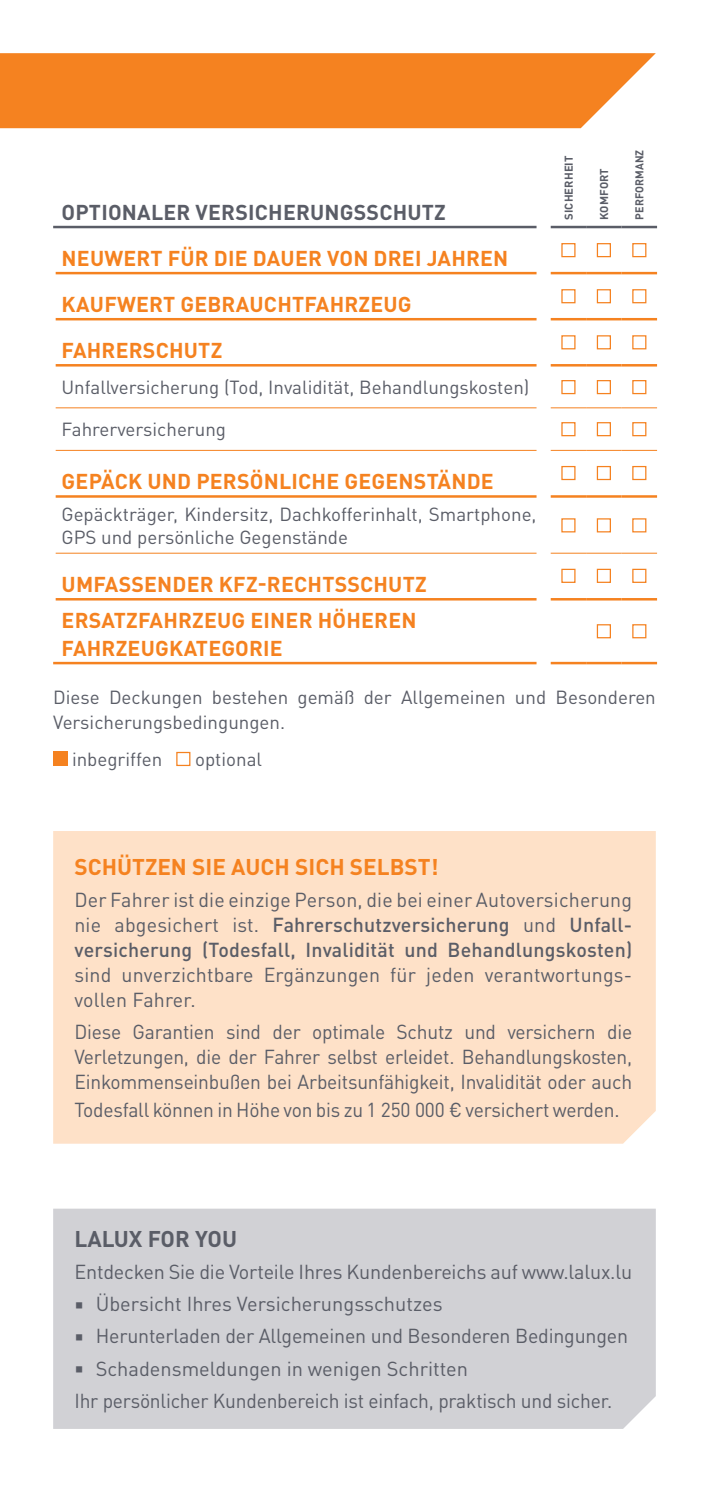
<style>
.page{position:relative;width:709px;height:1489px;background:#fff}
.page>*{position:absolute;margin:0;border:0;box-sizing:border-box;transform-origin:0 0}
.t1{font:700 22.5px "DIN Pro";color:#f58220}
.t2{font:700 22.5px "DIN Pro";color:#5a5d67}
.t3{font:700 21.25px/46px "DIN Pro";letter-spacing:.01em;color:#f58220}
.t4{font:700 21.25px "DIN Pro";letter-spacing:.01em;color:#5a5d67}
.t5{font:20px/25px "DIN Pro";letter-spacing:-.01em;color:#5a5d67;text-align:justify;scale:.96 1}
.t6{font:20px "DIN Pro";letter-spacing:-.01em;color:#5a5d67}
.t7{font:500 20px/25px "DIN Pro";letter-spacing:.01em;color:#5a5d67;text-align:justify}
.t8{font:20px/25px "DIN Pro";letter-spacing:.01em;color:#5a5d67}
.t9{font:18.75px/22.5px "DIN Pro";color:#5a5d67}
.t10{font:700 11.25px "DIN Pro";letter-spacing:.01em;color:#5a5d67}
.t11{font:700 11.25px "DIN Pro";letter-spacing:.01em;color:#5a5d67;scale:.95 1}
.s1{font-weight:400}
</style>
<div class="page">
<div style="left:0;top:53px;width:656px;height:75px;background:#f58220"></div>
<hr style="left:550px;top:272px;width:36px;height:2px;background:#f58220">
<hr style="left:586px;top:272px;width:35px;height:2px;background:#f58220">
<hr style="left:621px;top:272px;width:36px;height:2px;background:#f58220">
<hr style="left:550px;top:364px;width:36px;height:2px;background:#f58220">
<hr style="left:586px;top:364px;width:35px;height:2px;background:#f58220">
<hr style="left:621px;top:364px;width:36px;height:2px;background:#f58220">
<hr style="left:550px;top:495px;width:36px;height:2px;background:#f58220">
<hr style="left:586px;top:495px;width:35px;height:2px;background:#f58220">
<hr style="left:621px;top:495px;width:36px;height:2px;background:#f58220">
<hr style="left:550px;top:661px;width:36px;height:3px;background:#f58220">
<hr style="left:586px;top:661px;width:35px;height:3px;background:#f58220">
<hr style="left:621px;top:661px;width:36px;height:3px;background:#f58220">
<hr style="left:550px;top:318px;width:36px;height:2px;background:#f58220">
<hr style="left:586px;top:318px;width:35px;height:2px;background:#f58220">
<hr style="left:621px;top:318px;width:36px;height:2px;background:#f58220">
<hr style="left:550px;top:598px;width:36px;height:2px;background:#f58220">
<hr style="left:586px;top:598px;width:35px;height:2px;background:#f58220">
<hr style="left:621px;top:598px;width:36px;height:2px;background:#f58220">
<hr style="left:550px;top:407px;width:36px;height:1px;background:#f58220">
<hr style="left:586px;top:407px;width:35px;height:1px;background:#f58220">
<hr style="left:621px;top:407px;width:36px;height:1px;background:#f58220">
<hr style="left:550px;top:450px;width:36px;height:1px;background:#f58220">
<hr style="left:586px;top:450px;width:35px;height:1px;background:#f58220">
<hr style="left:621px;top:450px;width:36px;height:1px;background:#f58220">
<hr style="left:53px;top:226px;width:483px;height:2px;background:#5a5d67">
<hr style="left:56px;top:272px;width:480px;height:2px;background:#f58220">
<hr style="left:56px;top:318px;width:480px;height:2px;background:#f58220">
<hr style="left:56px;top:364px;width:480px;height:2px;background:#f58220">
<hr style="left:56px;top:450px;width:480px;height:1px;background:#f58220">
<hr style="left:56px;top:495px;width:480px;height:2px;background:#f58220">
<hr style="left:56px;top:598px;width:480px;height:2px;background:#f58220">
<hr style="left:53px;top:661px;width:483px;height:3px;background:#f58220">
<hr style="left:56px;top:407px;width:480px;height:1px;background:#f58220">
<hr style="left:550px;top:226px;width:36px;height:2px;background:#5a5d67">
<hr style="left:586px;top:226px;width:35px;height:2px;background:#5a5d67">
<hr style="left:621px;top:226px;width:36px;height:2px;background:#5a5d67">
<hr style="left:56px;top:552px;width:480px;height:1px;background:#f58220">
<hr style="left:550px;top:552px;width:36px;height:1px;background:#f58220">
<hr style="left:586px;top:552px;width:35px;height:1px;background:#f58220">
<hr style="left:621px;top:552px;width:36px;height:1px;background:#f58220">
<div style="left:561px;top:243px;width:14px;height:14px;border:1px solid #f58220"></div>
<div style="left:597px;top:243px;width:14px;height:14px;border:1px solid #f58220"></div>
<div style="left:632px;top:243px;width:14px;height:14px;border:1px solid #f58220"></div>
<div style="left:561px;top:289px;width:14px;height:14px;border:1px solid #f58220"></div>
<div style="left:597px;top:289px;width:14px;height:14px;border:1px solid #f58220"></div>
<div style="left:632px;top:289px;width:14px;height:14px;border:1px solid #f58220"></div>
<div style="left:561px;top:335px;width:14px;height:14px;border:1px solid #f58220"></div>
<div style="left:597px;top:335px;width:14px;height:14px;border:1px solid #f58220"></div>
<div style="left:632px;top:335px;width:14px;height:14px;border:1px solid #f58220"></div>
<div style="left:561px;top:380px;width:14px;height:14px;border:1px solid #f58220"></div>
<div style="left:597px;top:380px;width:14px;height:14px;border:1px solid #f58220"></div>
<div style="left:632px;top:380px;width:14px;height:14px;border:1px solid #f58220"></div>
<div style="left:561px;top:422px;width:14px;height:14px;border:1px solid #f58220"></div>
<div style="left:597px;top:422px;width:14px;height:14px;border:1px solid #f58220"></div>
<div style="left:632px;top:422px;width:14px;height:14px;border:1px solid #f58220"></div>
<div style="left:561px;top:466px;width:14px;height:14px;border:1px solid #f58220"></div>
<div style="left:597px;top:466px;width:14px;height:14px;border:1px solid #f58220"></div>
<div style="left:632px;top:466px;width:14px;height:14px;border:1px solid #f58220"></div>
<div style="left:561px;top:518px;width:14px;height:14px;border:1px solid #f58220"></div>
<div style="left:597px;top:518px;width:14px;height:14px;border:1px solid #f58220"></div>
<div style="left:632px;top:518px;width:14px;height:14px;border:1px solid #f58220"></div>
<div style="left:561px;top:568px;width:14px;height:15px;border:1px solid #f58220"></div>
<div style="left:597px;top:568px;width:14px;height:15px;border:1px solid #f58220"></div>
<div style="left:632px;top:568px;width:14px;height:15px;border:1px solid #f58220"></div>
<div style="left:597px;top:624px;width:14px;height:14px;border:1px solid #f58220"></div>
<div style="left:632px;top:624px;width:14px;height:14px;border:1px solid #f58220"></div>
<div style="left:53px;top:751px;width:14px;height:15px;background:#f58220"></div>
<div style="left:176px;top:751px;width:14px;height:15px;border:1px solid #f58220"></div>
<div style="left:53px;top:831px;width:603px;height:312px;background:#fee1c8"></div>
<div style="left:53px;top:1208px;width:603px;height:220px;background:#d1d1d5"></div>
<svg style="left:76px;top:1301px;width:6px;height:6px"></svg>
<svg style="left:76px;top:1333px;width:6px;height:6px"></svg>
<svg style="left:76px;top:1365px;width:6px;height:7px"></svg>
<p class="t4" style="left:62px;top:198px;width:386px">OPTIONALER VERSICHERUNGSSCHUTZ</p>
<p class="t10" style="left:561px;top:220px;width:66px;rotate:-90deg">SICHERHEIT</p>
<p class="t10" style="left:596px;top:220px;width:53px;rotate:-90deg">KOMFORT</p>
<p class="t11" style="left:632px;top:220px;width:75px;rotate:-90deg">PERFORMANZ</p>
<p class="t3" style="left:62px;top:234px;width:448px">NEUWERT FÜR DIE DAUER VON DREI JAHREN<br>KAUFWERT GEBRAUCHTFAHRZEUG<br>FAHRERSCHUTZ</p>
<p class="t9" style="left:61px;top:375px;width:469px">Unfallversicherung (Tod, Invalidität, Behandlungskosten)</p>
<p class="t9" style="left:61px;top:417px;width:166px">Fahrerversicherung</p>
<p class="t3" style="left:62px;top:458px;width:433px">GEPÄCK UND PERSÖNLICHE GEGENSTÄNDE</p>
<p class="t9" style="left:61px;top:502px;width:476px">Gepäckträger, Kindersitz, Dachkofferinhalt, Smartphone,<br>GPS und persönliche Gegenstände</p>
<p class="t3" style="left:62px;top:565px;width:366px;line-height:36.2px">UMFASSENDER KFZ-RECHTSSCHUTZ<br>ERSATZFAHRZEUG EINER HÖHEREN</p>
<p class="t3" style="left:62px;top:624px;width:223px">FAHRZEUGKATEGORIE</p>
<p class="t9" style="left:53px;top:683px;width:604px;line-height:25px">Diese Deckungen bestehen gemäß der Allgemeinen und Besonderen<br>Versicherungsbedingungen.</p>
<p class="t9" style="left:72px;top:747px;width:92px">inbegriffen</p>
<p class="t9" style="left:195px;top:747px;width:68px">optional</p>
<p class="t1" style="left:74px;top:851px;width:365px">SCHÜTZEN SIE AUCH SICH SELBST!</p>
<p class="t7" style="left:74px;top:886px;width:559px"><span class="s1">Der Fahrer ist die einzige Person, die bei einer Autoversicherung nie abgesichert ist.</span> Fahrerschutzversicherung <span class="s1">und</span> Unfall&shy;versicherung (Todesfall, Invalidität und Behandlungskosten)</p>
<p class="t8" style="left:74px;top:961px;width:559px">sind unverzichtbare Ergänzungen für jeden verantwortungs&shy;vollen Fahrer.</p>
<p class="t5" style="left:74px;top:1018px;width:582px">Diese Garantien sind der optimale Schutz und versichern die Verletzungen, die der Fahrer selbst erleidet. Behandlungskosten, Einkommenseinbußen bei Arbeitsunfähigkeit, Invalidität oder auch</p>
<p class="t5" style="left:74px;top:1096px;width:569px">Todesfall können in Höhe von bis zu 1 250 000 € versichert werden.</p>
<p class="t2" style="left:74px;top:1223px;width:164px">LALUX FOR YOU</p>
<p class="t6" style="left:74px;top:1258px;width:559px">Entdecken Sie die Vorteile Ihres Kundenbereichs auf www.lalux.lu</p>
<p class="t6" style="left:96px;top:1290px;width:348px">Übersicht Ihres Versicherungsschutzes</p>
<p class="t6" style="left:96px;top:1322px;width:534px">Herunterladen der Allgemeinen und Besonderen Bedingungen</p>
<p class="t6" style="left:96px;top:1354px;width:374px">Schadensmeldungen in wenigen Schritten</p>
<p class="t5" style="left:74px;top:1386px;width:561px">Ihr persönlicher Kundenbereich ist einfach, praktisch und sicher.</p>
</div>
